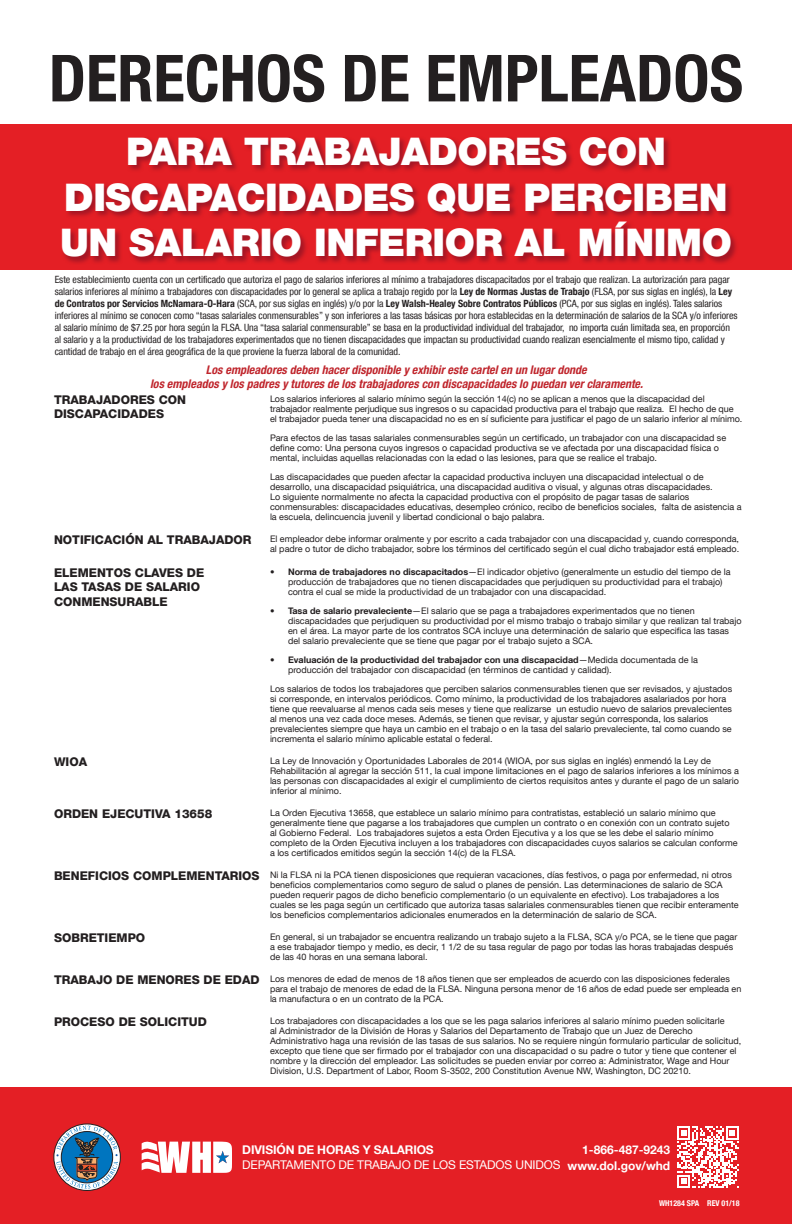
<style>
.page{position:relative;width:792px;height:1224px;background:#fff}
.page>*{position:absolute;margin:0;border:0;box-sizing:border-box;transform-origin:0 0}
.t1{font:700 condensed 65px "Helvetica Neue LT Com";color:#231f20}
.White_Text{font:900 38px/45.6px "Helvetica Neue LT Com";letter-spacing:-.01em;color:#fff;text-align:center}
.t2{font:800 12px/14.4px "Helvetica Neue LT Com";color:#231f20}
.TEXT{font:italic 700 condensed 12px/14.4px "Helvetica Neue LT Com";color:#c0262d;text-align:center}
.t3{font:700 12px "Helvetica Neue LT Com";letter-spacing:-.01em;color:#fff}
.t4{font:12px "Helvetica Neue LT Com";letter-spacing:-.01em;color:#fff}
.TEXT-2{font:condensed 10px/12px "Helvetica Neue LT Com";letter-spacing:-.005em;color:#231f20}
.TEXT-3{font:9px/10px "Helvetica Neue LT Com";color:#231f20}
.t5{font:700 condensed 8px "Helvetica Neue LT Com";color:#fff}
.s1{font-weight:700}
</style>
<div class="page">
<div style="left:0;top:124px;width:792px;height:146px;background:#e41f25"></div>
<div style="left:0;top:1087px;width:792px;height:137px;background:#e41f25"></div>
<div style="left:53px;top:1123px;width:68px;height:68px;border:1px solid #231f20;border-radius:50%"></div>
<svg style="left:56px;top:1126px;width:62px;height:63px;background:#737e96"></svg>
<svg style="left:142px;top:1141px;width:90px;height:32px"></svg>
<svg style="left:677px;top:1126px;width:62px;height:62px"></svg>
<svg style="left:63px;top:138px;width:674px;height:126px"></svg>
<p class="t1" style="left:49px;top:39px;width:696px">DERECHOS DE EMPLEADOS</p>
<p class="White_Text" style="left:60px;top:129px;width:673px">PARA TRABAJADORES CON<br>DISCAPACIDADES QUE PERCIBEN<br>UN SALARIO INFERIOR AL MÍNIMO</p>
<p class="TEXT-2" style="left:55px;top:273px;width:684px">Este establecimiento cuenta con un certificado que autoriza el pago de salarios inferiores al mínimo a trabajadores discapacitados por el trabajo que realizan. La autorización para pagar salarios inferiores al mínimo a trabajadores con discapacidades por lo general se aplica a trabajo regido por la <span class="s1">Ley de Normas Justas de Trabajo</span> (FLSA, por sus siglas en inglés), la <span class="s1">Ley de Contratos por Servicios McNamara-O-Hara</span> (SCA, por sus siglas en inglés) y/o por la <span class="s1">Ley Walsh-Healey Sobre Contratos Públicos</span> (PCA, por sus siglas en inglés). Tales salarios inferiores al mínimo se conocen como “tasas salariales conmensurables” y son inferiores a las tasas básicas por hora establecidas en la determinación de salarios de la SCA y/o inferiores al salario mínimo de $7.25 por hora según la FLSA. Una “tasa salarial conmensurable” se basa en la productividad individual del trabajador, no importa cuán limitada sea, en proporción al salario y a la productividad de los trabajadores experimentados que no tienen discapacidades que impactan su productividad cuando realizan esencialmente el mismo tipo, calidad y cantidad de trabajo en el área geográfica de la que proviene la fuerza laboral de la comunidad.</p>
<p class="TEXT" style="left:150px;top:362px;width:494px">Los empleadores deben hacer disponible y exhibir este cartel en un lugar donde<br>los empleados y los padres y tutores de los trabajadores con discapacidades lo puedan ver claramente.</p>
<p class="t2" style="left:54px;top:392px;width:134px">TRABAJADORES CON<br>DISCAPACIDADES</p>
<p class="TEXT-3" style="left:270px;top:393px;width:474px">Los salarios inferiores al salario mínimo según la sección 14(c) no se aplican a menos que la discapacidad del trabajador realmente perjudique sus ingresos o su capacidad productiva para el trabajo que realiza. El hecho de que el trabajador pueda tener una discapacidad no es en sí suficiente para justificar el pago de un salario inferior al mínimo.</p>
<p class="TEXT-3" style="left:270px;top:432px;width:458px">Para efectos de las tasas salariales conmensurables según un certificado, un trabajador con una discapacidad se define como: Una persona cuyos ingresos o capacidad productiva se ve afectada por una discapacidad física o mental, incluidas aquellas relacionadas con la edad o las lesiones, para que se realice el trabajo.</p>
<p class="TEXT-3" style="left:270px;top:471px;width:473px">Las discapacidades que pueden afectar la capacidad productiva incluyen una discapacidad intelectual o de desarrollo, una discapacidad psiquiátrica, una discapacidad auditiva o visual, y algunas otras discapacidades.<br>Lo siguiente normalmente no afecta la capacidad productiva con el propósito de pagar tasas de salarios conmensurables: discapacidades educativas, desempleo crónico, recibo de beneficios sociales, falta de asistencia a la escuela, delincuencia juvenil y libertad condicional o bajo palabra.</p>
<p class="t2" style="left:54px;top:533px;width:199px">NOTIFICACIÓN AL TRABAJADOR</p>
<p class="TEXT-3" style="left:270px;top:534px;width:471px">El empleador debe informar oralmente y por escrito a cada trabajador con una discapacidad y, cuando corresponda, al padre o tutor de dicho trabajador, sobre los términos del certificado según el cual dicho trabajador está empleado.</p>
<p class="t2" style="left:54px;top:566px;width:152px">ELEMENTOS CLAVES DE<br>LAS TASAS DE SALARIO<br>CONMENSURABLE</p>
<p class="TEXT-3" style="left:288px;top:567px;width:444px;text-indent:-18px"><span class="s1">• Norma de trabajadores no discapacitados</span>—El indicador objetivo (generalmente un estudio del tiempo de la producción de trabajadores que no tienen discapacidades que perjudiquen su productividad para el trabajo) contra el cual se mide la productividad de un trabajador con una discapacidad.</p>
<p class="TEXT-3" style="left:288px;top:606px;width:455px;text-indent:-18px"><span class="s1">• Tasa de salario prevaleciente</span>—El salario que se paga a trabajadores experimentados que no tienen discapacidades que perjudiquen su productividad por el mismo trabajo o trabajo similar y que realizan tal trabajo en el área. La mayor parte de los contratos SCA incluye una determinación de salario que especifica las tasas del salario prevaleciente que se tiene que pagar por el trabajo sujeto a SCA.</p>
<p class="TEXT-3" style="left:288px;top:655px;width:412px;text-indent:-18px"><span class="s1">• Evaluación de la productividad del trabajador con una discapacidad</span>—Medida documentada de la producción del trabajador con discapacidad (en términos de cantidad y calidad).</p>
<p class="TEXT-3" style="left:270px;top:684px;width:464px">Los salarios de todos los trabajadores que perciben salarios conmensurables tienen que ser revisados, y ajustados si corresponde, en intervalos periódicos. Como mínimo, la productividad de los trabajadores asalariados por hora tiene que reevaluarse al menos cada seis meses y tiene que realizarse un estudio nuevo de salarios prevalecientes al menos una vez cada doce meses. Además, se tienen que revisar, y ajustar según corresponda, los salarios prevalecientes siempre que haya un cambio en el trabajo o en la tasa del salario prevaleciente, tal como cuando se incrementa el salario mínimo aplicable estatal o federal.</p>
<p class="t2" style="left:54px;top:755px;width:35px">WIOA</p>
<p class="TEXT-3" style="left:270px;top:756px;width:471px">La Ley de Innovación y Oportunidades Laborales de 2014 (WIOA, por sus siglas en inglés) enmendó la Ley de Rehabilitación al agregar la sección 511, la cual impone limitaciones en el pago de salarios inferiores a los mínimos a las personas con discapacidades al exigir el cumplimiento de ciertos requisitos antes y durante el pago de un salario inferior al mínimo.</p>
<p class="t2" style="left:54px;top:807px;width:160px">ORDEN EJECUTIVA 13658</p>
<p class="TEXT-3" style="left:270px;top:808px;width:469px">La Orden Ejecutiva 13658, que establece un salario mínimo para contratistas, estableció un salario mínimo que generalmente tiene que pagarse a los trabajadores que cumplen un contrato o en conexión con un contrato sujeto al Gobierno Federal. Los trabajadores sujetos a esta Orden Ejecutiva y a los que se les debe el salario mínimo completo de la Orden Ejecutiva incluyen a los trabajadores con discapacidades cuyos salarios se calculan conforme a los certificados emitidos según la sección 14(c) de la FLSA.</p>
<p class="t2" style="left:54px;top:869px;width:207px">BENEFICIOS COMPLEMENTARIOS</p>
<p class="TEXT-3" style="left:270px;top:869px;width:470px">Ni la FLSA ni la PCA tienen disposiciones que requieran vacaciones, días festivos, o paga por enfermedad, ni otros beneficios complementarios como seguro de salud o planes de pensión. Las determinaciones de salario de SCA pueden requerir pagos de dicho beneficio complementario (o un equivalente en efectivo). Los trabajadores a los cuales se les paga según un certificado que autoriza tasas salariales conmensurables tienen que recibir enteramente los beneficios complementarios adicionales enumerados en la determinación de salario de SCA.</p>
<p class="t2" style="left:54px;top:930px;width:93px">SOBRETIEMPO</p>
<p class="TEXT-3" style="left:270px;top:931px;width:469px">En general, si un trabajador se encuentra realizando un trabajo sujeto a la FLSA, SCA y/o PCA, se le tiene que pagar a ese trabajador tiempo y medio, es decir, 1 1/2 de su tasa regular de pago por todas las horas trabajadas después de las 40 horas en una semana laboral.</p>
<p class="t2" style="left:54px;top:973px;width:207px">TRABAJO DE MENORES DE EDAD</p>
<p class="TEXT-3" style="left:270px;top:974px;width:473px">Los menores de edad de menos de 18 años tienen que ser empleados de acuerdo con las disposiciones federales para el trabajo de menores de edad de la FLSA. Ninguna persona menor de 16 años de edad puede ser empleada en la manufactura o en un contrato de la PCA.</p>
<p class="t2" style="left:54px;top:1015px;width:154px">PROCESO DE SOLICITUD</p>
<p class="TEXT-3" style="left:270px;top:1016px;width:473px">Los trabajadores con discapacidades a los que se les paga salarios inferiores al salario mínimo pueden solicitarle<br>al Administrador de la División de Horas y Salarios del Departamento de Trabajo que un Juez de Derecho Administrativo haga una revisión de las tasas de sus salarios. No se requiere ningún formulario particular de solicitud, excepto que tiene que ser firmado por el trabajador con una discapacidad o su padre o tutor y tiene que contener el nombre y la dirección del empleador. Las solicitudes se pueden enviar por correo a: Administrator, Wage and Hour Division, U.S. Department of Labor, Room S-3502, 200 Constitution Avenue NW, Washington, DC 20210.</p>
<p class="t3" style="left:242px;top:1142px;width:193px">DIVISIÓN DE HORAS Y SALARIOS</p>
<p class="t4" style="left:242px;top:1158px;width:320px">DEPARTAMENTO DE TRABAJO DE LOS ESTADOS UNIDOS</p>
<p class="t3" style="left:582px;top:1143px;width:90px">1-866-487-9243</p>
<p class="t3" style="left:568px;top:1158px;width:104px">www.dol.gov/whd</p>
<p class="t5" style="left:659px;top:1198px;width:82px">WH1284 SPA REV 01/18</p>
</div>
